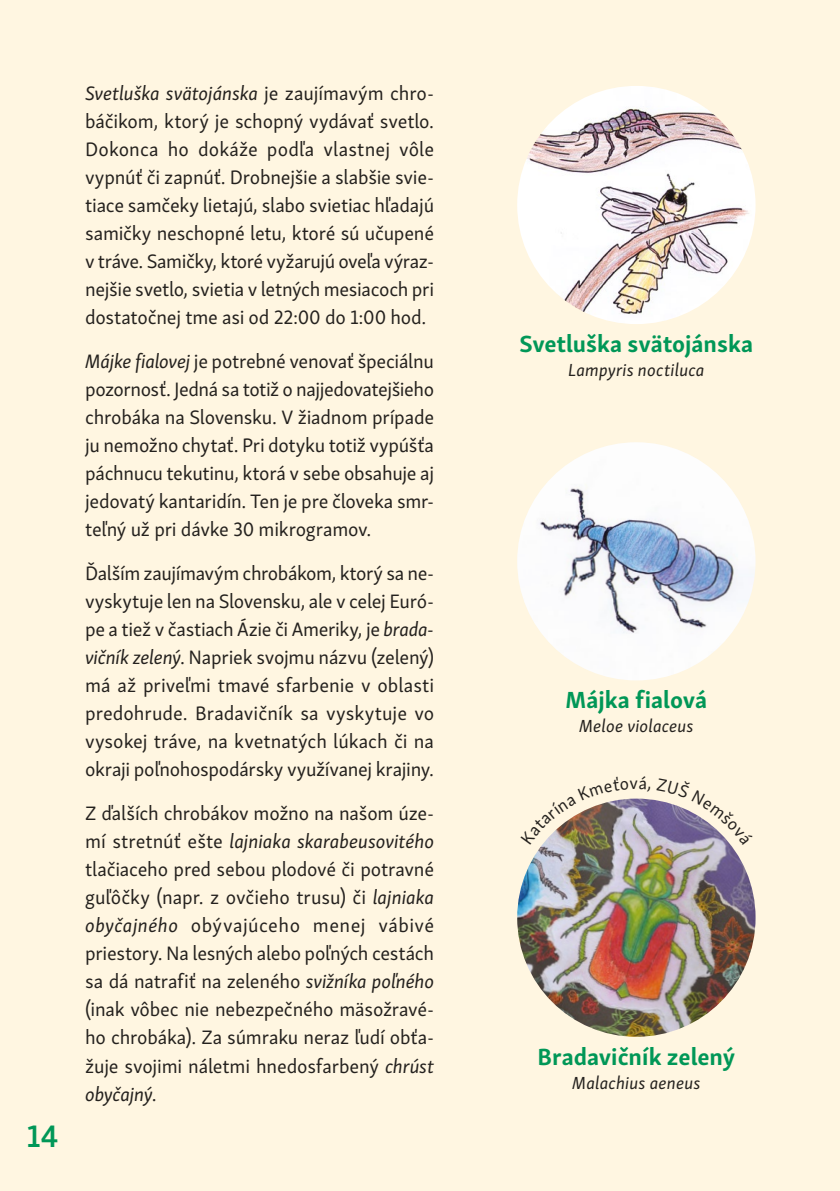
<style>
.page{position:relative;width:840px;height:1191px;background:#fff}
.page>*{position:absolute;margin:0;border:0;box-sizing:border-box;transform-origin:0 0}
.t1{font:600 32px "Skolar Sans Latn";color:#009757}
.t2{font:700 24px "Skolar Sans Latn";color:#009757}
.t3{font:20px/28px "Skolar Sans Latn";letter-spacing:-.015em;color:#24211e;text-align:justify}
.t4{font:italic 18px "Skolar Sans Latn";letter-spacing:.01em;color:#24211e}
.s1{font-style:italic}
</style>
<div class="page">
<div style="left:0;top:0;width:839px;height:1191px;background:#fff6e1"></div>
<img style="left:517px;top:86px;width:238px;height:238px;border-radius:119px">
<img style="left:517px;top:442px;width:238px;height:238px;border-radius:119px">
<img style="left:517px;top:798px;width:238px;height:238px;border-radius:119px">
<img style="left:542px;top:798px;width:108px;height:46px">
<svg style="left:656px;top:800px;width:74px;height:44px"></svg>
<h1 class="t1" style="left:26px;top:1110px;width:34px">14</h1>
<p class="t3" style="left:85px;top:78px;width:350px"><span class="s1">Svetluška svätojánska</span> je zaujímavým chro&shy;báčikom, ktorý je schopný vydávať svetlo.<br>Dokonca ho dokáže podľa vlastnej vôle vypnúť či zapnúť. Drobnejšie a slabšie svie&shy;tiace samčeky lietajú, slabo svietiac hľadajú samičky neschopné letu, ktoré sú učupené v tráve. Samičky, ktoré vyžarujú oveľa výraz&shy;nejšie svetlo, svietia v letných mesiacoch pri dostatočnej tme asi od 22:00 do 1:00 hod.</p>
<p class="t3" style="left:85px;top:346px;width:350px"><span class="s1">Májke fialovej</span> je potrebné venovať špeciálnu pozornosť. Jedná sa totiž o najjedovatejšieho chrobáka na Slovensku. V žiadnom prípade ju nemožno chytať. Pri dotyku totiž vypúšťa páchnucu tekutinu, ktorá v sebe obsahuje aj jedovatý kantaridín. Ten je pre človeka smr&shy;teľný už pri dávke 30 mikrogramov.</p>
<p class="t3" style="left:85px;top:558px;width:350px">Ďalším zaujímavým chrobákom, ktorý sa ne&shy;vyskytuje len na Slovensku, ale v celej Euró&shy;pe a tiež v častiach Ázie či Ameriky, je <span class="s1">brada&shy;vičník zelený</span>. Napriek svojmu názvu (zelený) má až priveľmi tmavé sfarbenie v oblasti predohrude. Bradavičník sa vyskytuje vo vysokej tráve, na kvetnatých lúkach či na okraji poľnohospodársky využívanej krajiny.</p>
<p class="t3" style="left:85px;top:798px;width:350px">Z ďalších chrobákov možno na našom úze&shy;mí stretnúť ešte <span class="s1">lajniaka skarabeusovitého </span>tlačiaceho pred sebou plodové či potravné guľôčky (napr. z ovčieho trusu) či <span class="s1">lajniaka obyčajného</span> obývajúceho menej vábivé priestory. Na lesných alebo poľných cestách sa dá natrafiť na zeleného <span class="s1">svižníka poľného </span>(inak vôbec nie nebezpečného mäsožravé&shy;ho chrobáka). Za súmraku neraz ľudí obťa&shy;žuje svojimi náletmi hnedosfarbený <span class="s1">chrúst obyčajný</span>.</p>
<p class="t2" style="left:519px;top:324px;width:235px">Svetluška svätojánska</p>
<p class="t4" style="left:568px;top:356px;width:138px">Lampyris noctiluca</p>
<p class="t2" style="left:565px;top:680px;width:143px">Májka fialová</p>
<p class="t4" style="left:578px;top:712px;width:116px">Meloe violaceus</p>
<p class="t2" style="left:537px;top:1036px;width:199px">Bradavičník zelený</p>
<p class="t4" style="left:572px;top:1069px;width:130px">Malachius aeneus</p>
</div>
